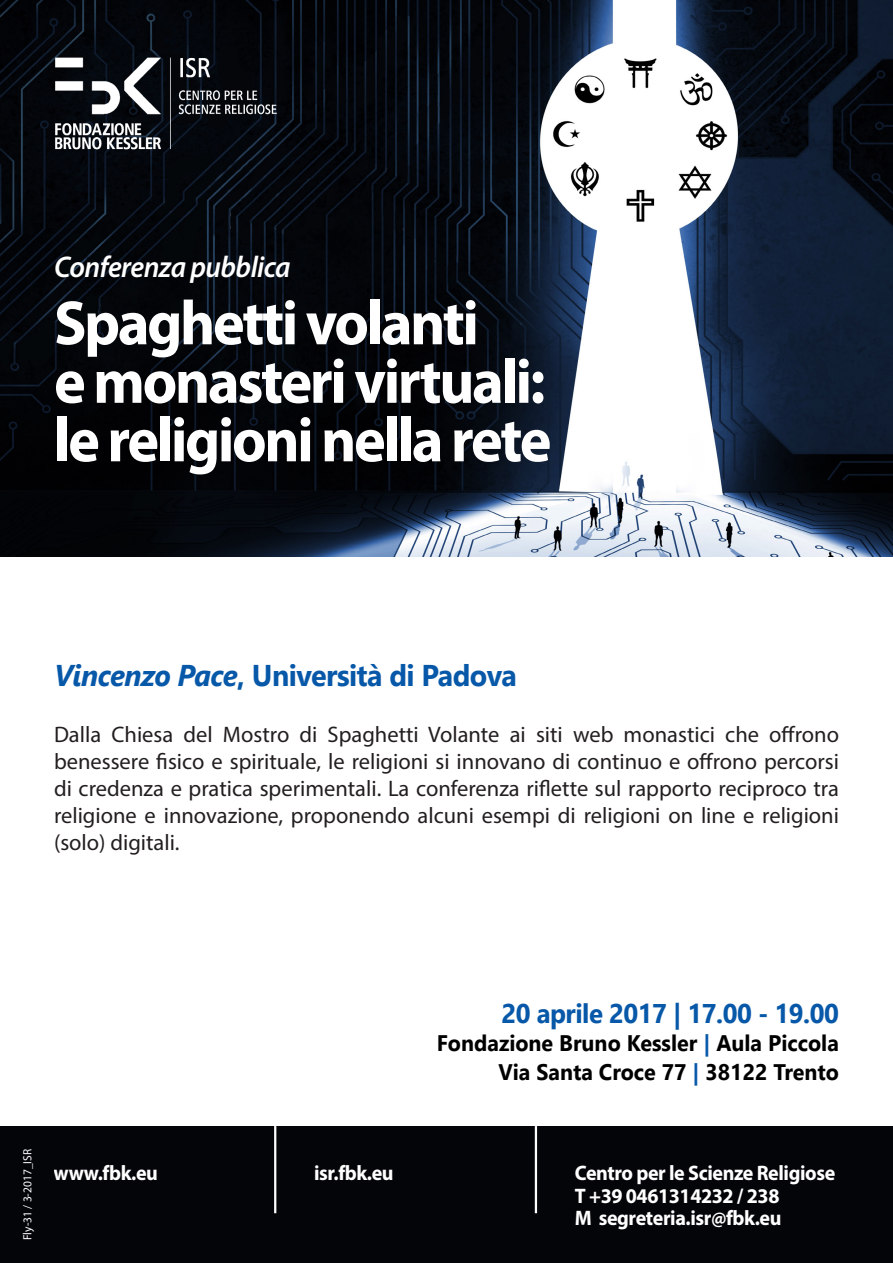
<style>
.page{position:relative;width:893px;height:1263px;background:#fff}
.page>*{position:absolute;margin:0;border:0;box-sizing:border-box;transform-origin:0 0}
.t1{font:700 63px "Myriad Pro";letter-spacing:-.04em;color:#fff;scale:.96 1}
.t2{font:700 30px "Segoe UI";letter-spacing:-.02em;color:#0758a8;scale:.96 1}
.t3{font:italic 600 30px "Myriad Pro";letter-spacing:-.02em;color:#fff;scale:.96 1}
.t4{font:700 27px "Segoe UI";letter-spacing:-.02em;color:#0758a8;scale:.96 1}
.t5{font:22.5px/27px "Myriad Pro";color:#231f20;text-align:justify}
.t6{font:700 22.5px "Segoe UI";color:#000;scale:.96 1}
.t7{font:700 21px "Myriad Pro";letter-spacing:-.02em;color:#fff;scale:.96 1}
.t8{font:12px "Myriad Pro";color:#fff;scale:.96 1}
.s1{font-style:italic}
.s2{color:#0758a8}
</style>
<div class="page">
<img style="left:0;top:0;width:893px;height:556px">
<div style="left:0;top:1126px;width:893px;height:137px;background:#040509"></div>
<hr style="left:274px;top:1126px;width:2px;height:87px;background:#fff">
<hr style="left:535px;top:1126px;width:2px;height:87px;background:#fff">
<img style="left:54px;top:54px;width:223px;height:98px">
<p class="t3" style="left:54px;top:248px;width:248px">Conferenza pubblica</p>
<p class="t1" style="left:54px;top:282px;width:444px">Spaghetti volanti</p>
<p class="t1" style="left:54px;top:340px;width:513px">e monasteri virtuali:</p>
<p class="t1" style="left:54px;top:399px;width:520px">le religioni nella rete</p>
<p class="t2" style="left:54px;top:651px;width:484px"><span class="s1">Vincenzo Pace</span>, Università di Padova</p>
<p class="t5" style="left:54px;top:720px;width:786px">Dalla Chiesa del Mostro di Spaghetti Volante ai siti web monastici che offrono benessere fisico e spirituale, le religioni si innovano di continuo e offrono percorsi di credenza e pratica sperimentali. La conferenza riflette sul rapporto reciproco tra religione e innovazione, proponendo alcuni esempi di religioni on line e religioni (solo) digitali.</p>
<p class="t4" style="left:501px;top:991px;width:353px">20 aprile 2017 | 17.00 - 19.00</p>
<p class="t6" style="left:437px;top:1025px;width:420px">Fondazione Bruno Kessler <span class="s2">|</span> Aula Piccola</p>
<p class="t6" style="left:498px;top:1054px;width:356px">Via Santa Croce 77 <span class="s2">|</span> 38122 Trento</p>
<p class="t8" style="left:20px;top:1240px;width:96px;rotate:-90deg">Fly-31 / 3-2017_ISR</p>
<p class="t7" style="left:53px;top:1159px;width:110px">www.fbk.eu</p>
<p class="t7" style="left:314px;top:1159px;width:84px">isr.fbk.eu</p>
<p class="t7" style="left:575px;top:1159px;width:273px">Centro per le Scienze Religiose</p>
<p class="t7" style="left:575px;top:1182px;width:215px">T +39 0461314232 / 238</p>
<p class="t7" style="left:575px;top:1204px;width:217px">M segreteria.isr@fbk.eu</p>
</div>
